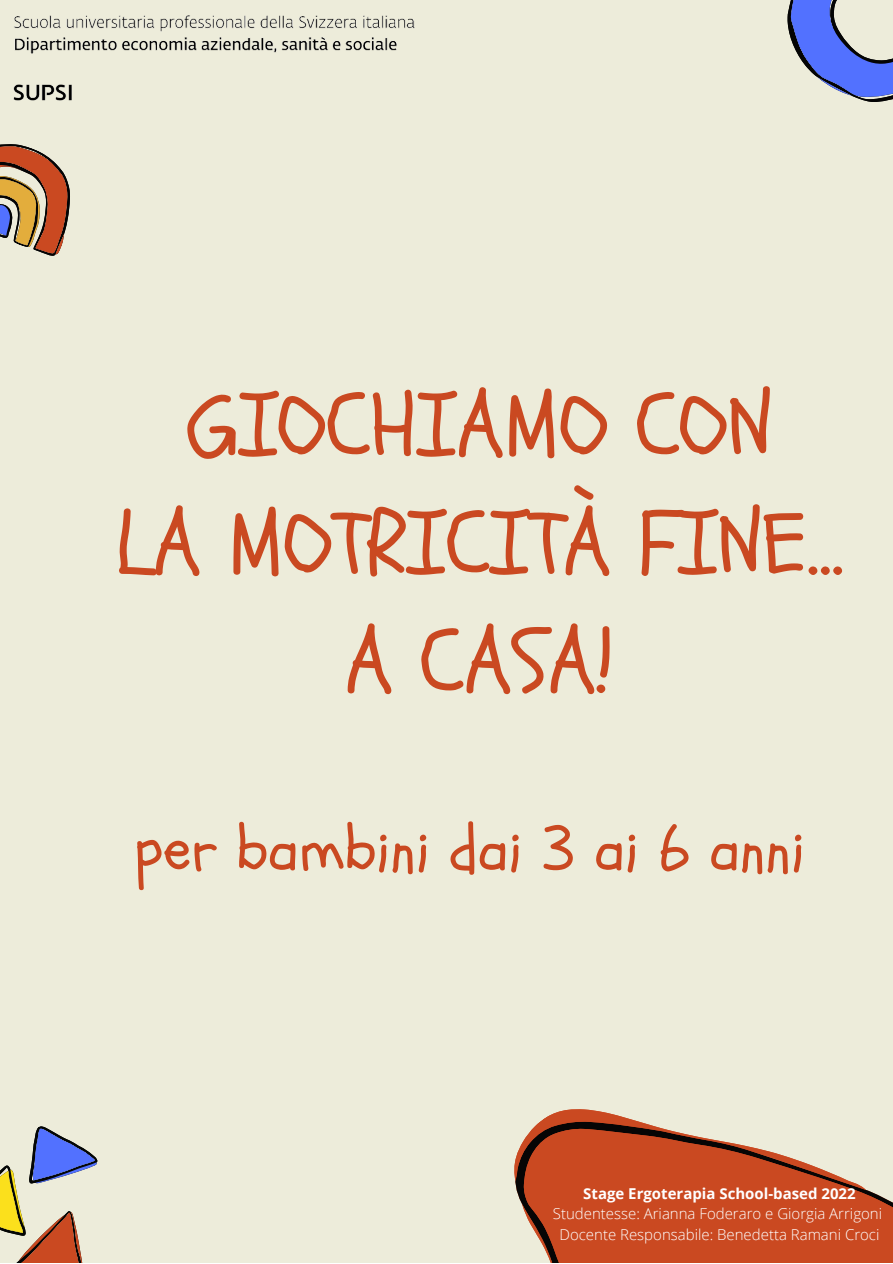
<style>
.page{position:relative;width:893px;height:1264px;background:#fff}
.page>*{position:absolute;margin:0;border:0;box-sizing:border-box;transform-origin:0 0}
.t1{font:88.35px/118.1px "Schoolbell";color:#ca4921;text-align:center}
.t2{font:63px "Schoolbell";color:#ca4921}
.t3{font:300 15px/20.2px "Open Sans";color:#fff;text-align:center}
.t4{font:700 15px "Open Sans";color:#fff}
</style>
<div class="page">
<div style="left:0;top:0;width:892px;height:1262px;background:#edecda"></div>
<svg style="left:0;top:144px;width:70px;height:112px"></svg>
<svg style="left:787px;top:0;width:105px;height:102px"></svg>
<svg style="left:514px;top:1109px;width:378px;height:153px;fill:#ca4921"></svg>
<svg style="left:0;top:1126px;width:98px;height:136px"></svg>
<img style="left:14px;top:15px;width:401px;height:39px">
<img style="left:13px;top:84px;width:59px;height:17px">
<h1 class="t1" style="left:115px;top:368px;width:730px">GIOCHIAMO CON<br>LA MOTRICITÀ FINE...<br>A CASA!</h1>
<h2 class="t2" style="left:134px;top:807px;width:672px">per bambini dai 3 ai 6 anni</h2>
<p class="t4" style="left:583px;top:1182px;width:274px">Stage Ergoterapia School-based 2022</p>
<p class="t3" style="left:553px;top:1203px;width:331px">Studentesse: Arianna Foderaro e Giorgia Arrigoni<br>Docente Responsabile: Benedetta Ramani Croci</p>
</div>
